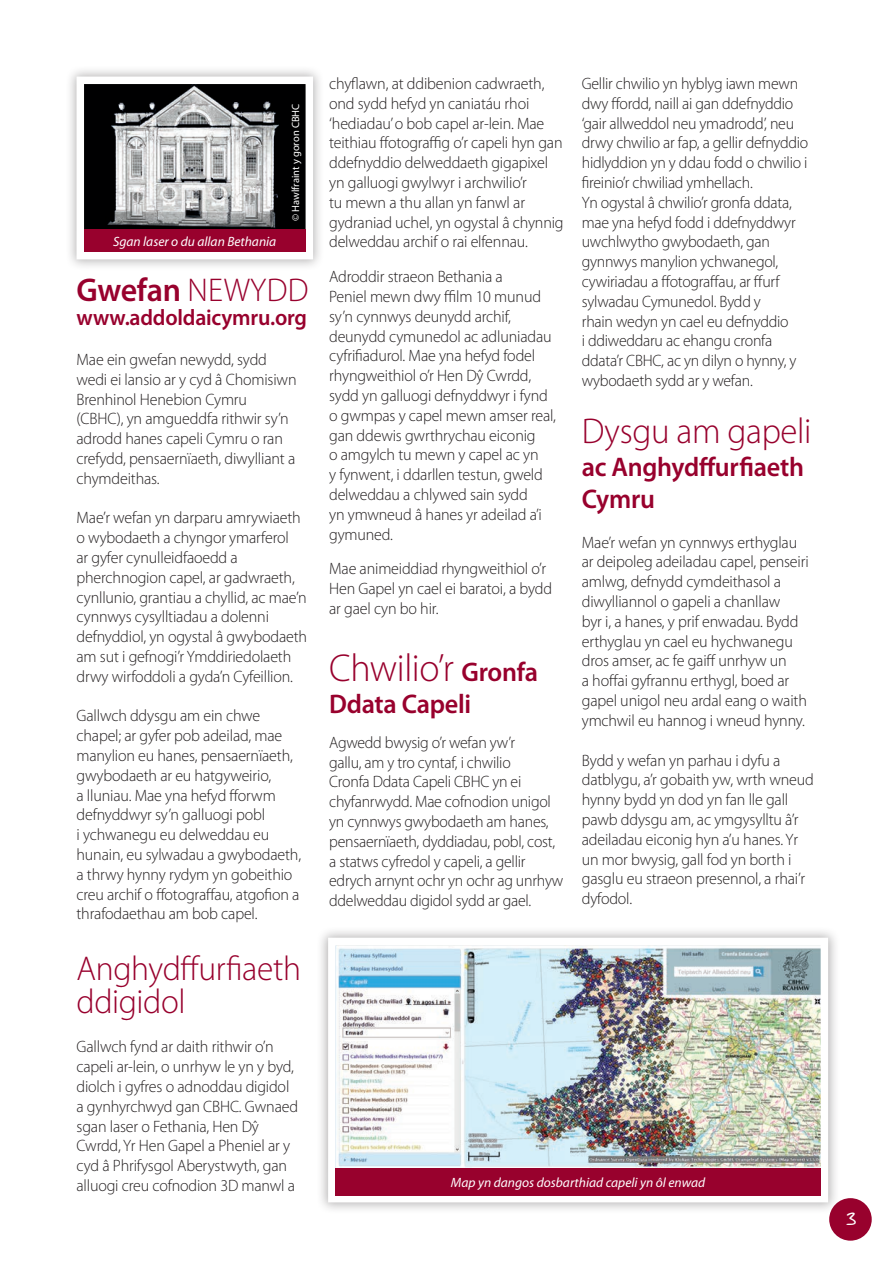
<style>
.page{position:relative;width:893px;height:1263px;background:#fff}
.page>*{position:absolute;margin:0;border:0;box-sizing:border-box;transform-origin:0 0}
.t1{font:300 39px "Myriad Pro";letter-spacing:-.01em;color:#98012d}
.t2{font:300 36px "Myriad Pro";letter-spacing:-.01em;color:#98012d}
.t3{font:300 34.5px/33px "Myriad Pro";letter-spacing:-.01em;color:#98012d}
.t4{font:600 33px "Myriad Pro";letter-spacing:-.01em;color:#98012d}
.t5{font:600 27px/32.4px "Myriad Pro";letter-spacing:-.01em;color:#98012d}
.t6{font:600 22.5px "Myriad Pro";letter-spacing:-.01em;color:#98012d}
.t7{font:21px "Ardleys Hand";color:#fff}
.t8{font:300 16.5px/19.8px "Myriad Pro";letter-spacing:-.01em;color:#231f20}
.t9{font:300 16.5px/19.8px "Myriad Pro";letter-spacing:-.01em;color:#231f20;scale:.96 1}
.t10{font:italic 13.5px "Myriad";color:#fff}
.t11{font:10.5px "Myriad Pro";color:#fff}
.s1{font-weight:300}
.s2{font-weight:600;font-size:27px}
</style>
<div class="page">
<div style="left:829px;top:1198px;width:43px;height:43px;background:#98012d;border-radius:50%"></div>
<div style="left:65px;top:65px;width:260px;height:206px;background:#231f20;opacity:.35"></div>
<svg style="left:73px;top:73px;width:244px;height:190px"></svg>
<div style="left:316px;top:926px;width:524px;height:288px;background:#f4f4f4"></div>
<img style="left:324px;top:934px;width:508px;height:272px">
<div style="left:335px;top:1168px;width:486px;height:27px;background:#98012d"></div>
<div style="left:84px;top:229px;width:222px;height:23px;background:#98012d"></div>
<p class="t10" style="left:113px;top:234px;width:165px">Sgan laser o du allan Bethania</p>
<p class="t11" style="left:290px;top:221px;width:119px;rotate:-90deg">© Hawlfraint y goron CBHC</p>
<p class="t4" style="left:77px;top:269px;width:233px">Gwefan <span class="s1">NEWYDD</span></p>
<p class="t6" style="left:77px;top:304px;width:232px">www.addoldaicymru.org</p>
<p class="t8" style="left:77px;top:350px;width:222px">Mae ein gwefan newydd, sydd wedi ei lansio ar y cyd â Chomisiwn<br>Brenhinol Henebion Cymru (CBHC), yn amgueddfa rithwir sy’n adrodd hanes capeli Cymru o ran crefydd, pensaernïaeth, diwylliant a chymdeithas.</p>
<p class="t8" style="left:77px;top:508px;width:232px">Mae’r wefan yn darparu amrywiaeth o wybodaeth a chyngor ymarferol<br>ar gyfer cynulleidfaoedd a pherchnogion capel, ar gadwraeth, cynllunio, grantiau a chyllid, ac mae’n cynnwys cysylltiadau a dolenni defnyddiol, yn ogystal â gwybodaeth am sut i gefnogi’r Ymddiriedolaeth drwy wirfoddoli a gyda’n Cyfeillion.</p>
<p class="t8" style="left:77px;top:706px;width:226px">Gallwch ddysgu am ein chwe chapel; ar gyfer pob adeilad, mae manylion eu hanes, pensaernïaeth, gwybodaeth ar eu hatgyweirio,<br>a lluniau. Mae yna hefyd fforwm defnyddwyr sy’n galluogi pobl<br>i ychwanegu eu delweddau eu hunain, eu sylwadau a gwybodaeth, a thrwy hynny rydym yn gobeithio creu archif o ffotograffau, atgofion a thrafodaethau am bob capel.</p>
<p class="t3" style="left:77px;top:952px;width:226px">Anghydffurfiaeth ddigidol</p>
<p class="t8" style="left:77px;top:1037px;width:223px">Gallwch fynd ar daith rithwir o’n capeli ar-lein, o unrhyw le yn y byd, diolch i gyfres o adnoddau digidol a gynhyrchwyd gan CBHC. Gwnaed sgan laser o Fethania, Hen Dŷ<br>Cwrdd, Yr Hen Gapel a Pheniel ar y cyd â Phrifysgol Aberystwyth, gan alluogi creu cofnodion 3D manwl a</p>
<p class="t8" style="left:329px;top:74px;width:236px">chyflawn, at ddibenion cadwraeth, ond sydd hefyd yn caniatáu rhoi ‘hediadau’ o bob capel ar-lein. Mae teithiau ffotograffig o’r capeli hyn gan ddefnyddio delweddaeth gigapixel yn galluogi gwylwyr i archwilio’r<br>tu mewn a thu allan yn fanwl ar gydraniad uchel, yn ogystal â chynnig delweddau archif o rai elfennau.</p>
<p class="t8" style="left:329px;top:267px;width:228px">Adroddir straeon Bethania a<br>Peniel mewn dwy ffilm 10 munud sy’n cynnwys deunydd archif, deunydd cymunedol ac adluniadau cyfrifiadurol. Mae yna hefyd fodel rhyngweithiol o’r Hen Dŷ Cwrdd, sydd yn galluogi defnyddwyr i fynd o gwmpas y capel mewn amser real, gan ddewis gwrthrychau eiconig<br>o amgylch tu mewn y capel ac yn<br>y fynwent, i ddarllen testun, gweld delweddau a chlywed sain sydd<br>yn ymwneud â hanes yr adeilad a’i gymuned.</p>
<p class="t8" style="left:329px;top:559px;width:224px">Mae animeiddiad rhyngweithiol o’r<br>Hen Gapel yn cael ei baratoi, a bydd ar gael cyn bo hir.</p>
<p class="t1" style="left:329px;top:646px;width:211px">Chwilio’r <span class="s2">Gronfa</span></p>
<p class="t5" style="left:329px;top:687px;width:144px">Ddata Capeli</p>
<p class="t9" style="left:329px;top:733px;width:245px">Agwedd bwysig o’r wefan yw’r<br>gallu, am y tro cyntaf, i chwilio<br>Cronfa Ddata Capeli CBHC yn ei chyfanrwydd. Mae cofnodion unigol yn cynnwys gwybodaeth am hanes, pensaernïaeth, dyddiadau, pobl, cost, a statws cyfredol y capeli, a gellir edrych arnynt ochr yn ochr ag unrhyw ddelweddau digidol sydd ar gael.</p>
<p class="t9" style="left:582px;top:74px;width:237px">Gellir chwilio yn hyblyg iawn mewn dwy ffordd, naill ai gan ddefnyddio ‘gair allweddol neu ymadrodd’, neu drwy chwilio ar fap, a gellir defnyddio hidlyddion yn y ddau fodd o chwilio i fireinio’r chwiliad ymhellach.</p>
<p class="t9" style="left:582px;top:193px;width:225px">Yn ogystal â chwilio’r gronfa ddata, mae yna hefyd fodd i ddefnyddwyr uwchlwytho gwybodaeth, gan gynnwys manylion ychwanegol, cywiriadau a ffotograffau, ar ffurf sylwadau Cymunedol. Bydd y<br>rhain wedyn yn cael eu defnyddio<br>i ddiweddaru ac ehangu cronfa ddata’r CBHC, ac yn dilyn o hynny, y wybodaeth sydd ar y wefan.</p>
<p class="t2" style="left:582px;top:411px;width:231px">Dysgu am gapeli</p>
<p class="t5" style="left:582px;top:450px;width:224px">ac Anghydffurfiaeth<br>Cymru</p>
<p class="t8" style="left:582px;top:532px;width:228px">Mae’r wefan yn cynnwys erthyglau ar deipoleg adeiladau capel, penseiri amlwg, defnydd cymdeithasol a diwylliannol o gapeli a chanllaw<br>byr i, a hanes, y prif enwadau. Bydd erthyglau yn cael eu hychwanegu dros amser, ac fe gaiff unrhyw un<br>a hoffai gyfrannu erthygl, boed ar gapel unigol neu ardal eang o waith ymchwil eu hannog i wneud hynny.</p>
<p class="t8" style="left:582px;top:750px;width:233px">Bydd y wefan yn parhau i dyfu a datblygu, a’r gobaith yw, wrth wneud hynny bydd yn dod yn fan lle gall pawb ddysgu am, ac ymgysylltu â’r adeiladau eiconig hyn a’u hanes. Yr un mor bwysig, gall fod yn borth i gasglu eu straeon presennol, a rhai’r dyfodol.</p>
<p class="t10" style="left:451px;top:1175px;width:256px">Map yn dangos dosbarthiad capeli yn ôl enwad</p>
<p class="t7" style="left:845px;top:1206px;width:13px">3</p>
</div>
